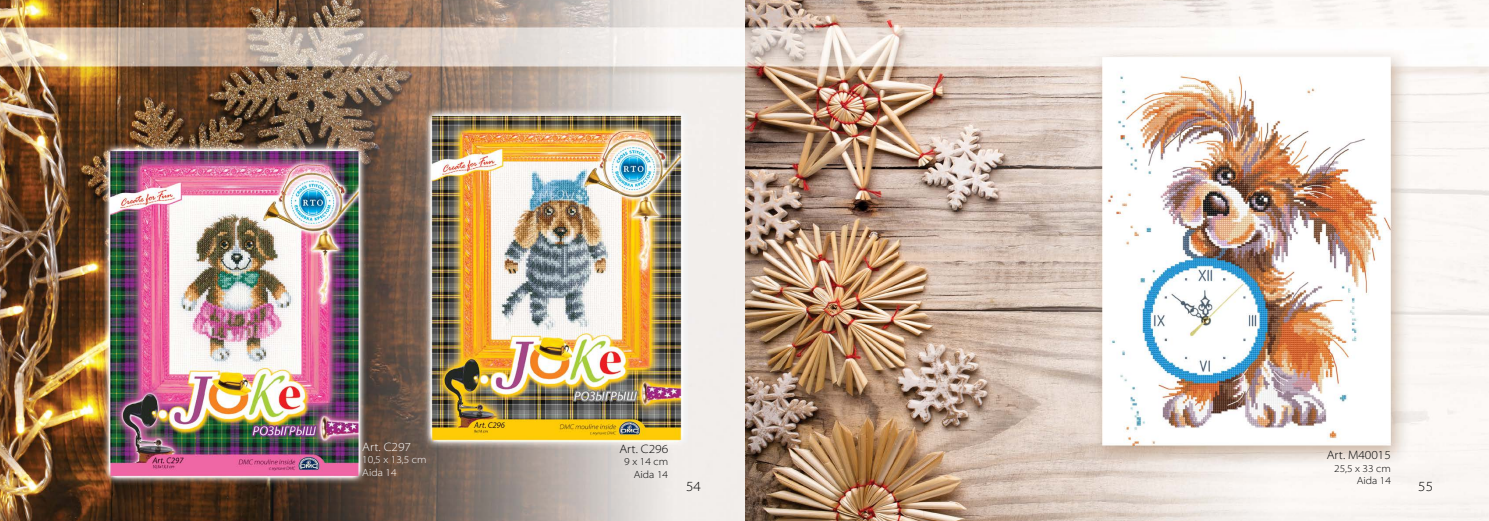
<style>
.page{position:relative;width:1489px;height:521px;background:#fff}
.page>*{position:absolute;margin:0;border:0;box-sizing:border-box;transform-origin:0 0}
.t1{font:300 semi-expanded 14px "Myriad Pro";color:#000}
.t2{font:300 semi-expanded 12.25px "Myriad Pro";color:#000}
.t3{font:300 semi-expanded 12.25px "Myriad Pro";color:#fff}
.t4{font:300 semi-expanded 10.5px/12.6px "Myriad Pro";color:#000;text-align:right}
.t5{font:300 semi-expanded 10.5px/12.6px "Myriad Pro";color:#fff}
</style>
<div class="page">
<img style="left:0;top:0;width:1488px;height:521px">
<p class="t3" style="left:362px;top:440px;width:50px">Art. С297</p>
<p class="t5" style="left:362px;top:454px;width:66px">10,5 x 13,5 cm<br>Aida 14</p>
<p class="t2" style="left:619px;top:442px;width:50px">Art. С296</p>
<p class="t4" style="left:624px;top:455px;width:45px">9 x 14 cm<br>Aida 14</p>
<p class="t2" style="left:1326px;top:448px;width:66px">Art. M40015</p>
<p class="t4" style="left:1333px;top:462px;width:58px">25,5 x 33 cm<br>Aida 14</p>
<h1 class="t1" style="left:686px;top:479px;width:16px">54</h1>
<h1 class="t1" style="left:1418px;top:479px;width:16px">55</h1>
</div>
